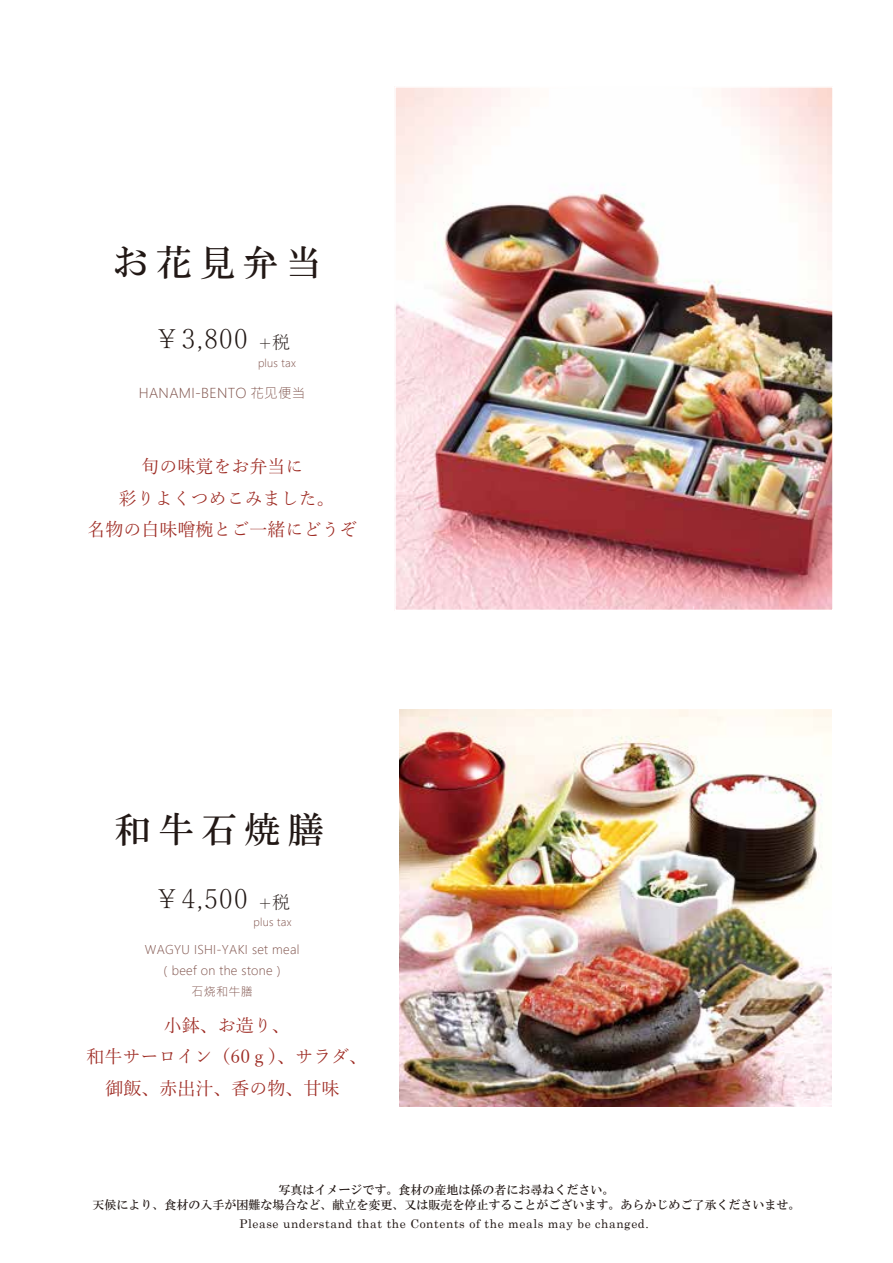
<style>
.page{position:relative;width:893px;height:1263px;background:#fff}
.page>*{position:absolute;margin:0;border:0;box-sizing:border-box;transform-origin:0 0}
.t1{font:36px "HG Mincho B";letter-spacing:.2em;color:#221815}
.t2{font:300 27px "Yu Mincho";letter-spacing:.05em;color:#221815}
.t3{font:18px/31.5px "Yu Mincho";color:#9e2c24;text-align:center}
.t4{font:13.5px "Microsoft Jheng Hei UI Light";letter-spacing:.025em;color:#80544d}
.t5{font:12px/15px "HG Mincho B";color:#221815;text-align:center}
.t6{font:12px "Century";letter-spacing:.05em;color:#221815}
.t7{font:12px/21px "Microsoft Jheng Hei UI Light";letter-spacing:.025em;color:#80544d;text-align:center}
.t8{font:10.5px "Microsoft Jheng Hei UI Light";letter-spacing:.025em;color:#80544d}
.s1{font-size:18px}
</style>
<div class="page">
<img style="left:397px;top:89px;width:434px;height:519px">
<div style="left:394px;top:86px;width:440px;height:525px;border:2px solid #fff"></div>
<img style="left:400px;top:710px;width:431px;height:396px">
<h1 class="t1" style="left:113px;top:244px;width:210px">お花見弁当</h1>
<h2 class="t2" style="left:154px;top:314px;width:138px">￥3,800 <span class="s1">+税</span></h2>
<p class="t4" style="left:139px;top:384px;width:168px">HANAMI-BENTO 花见便当</p>
<p class="t8" style="left:258px;top:356px;width:39px">plus tax</p>
<h3 class="t3" style="left:87px;top:449px;width:271px">旬の味覚をお弁当に<br>彩りよくつめこみました。<br>名物の白味噌椀とご一緒にどうぞ</h3>
<h1 class="t1" style="left:115px;top:810px;width:210px">和牛石焼膳</h1>
<h2 class="t2" style="left:154px;top:874px;width:138px">￥4,500 <span class="s1">+税</span></h2>
<p class="t7" style="left:145px;top:939px;width:156px">WAGYU ISHI-YAKI set meal（beef on the stone）<br>石烧和牛膳</p>
<p class="t8" style="left:253px;top:916px;width:39px">plus tax</p>
<h3 class="t3" style="left:87px;top:1008px;width:282px">小鉢、お造り、<br>和牛サーロイン（60ｇ）、サラダ、御飯、赤出汁、香の物、甘味</h3>
<p class="t5" style="left:92px;top:1182px;width:709px">写真はイメージです。食材の産地は係の者にお尋ねください。<br>天候により、食材の入手が困難な場合など、献立を変更、又は販売を停止することがございます。あらかじめご了承くださいませ。</p>
<p class="t6" style="left:240px;top:1213px;width:411px">Please understand that the Contents of the meals may be changed.</p>
</div>
